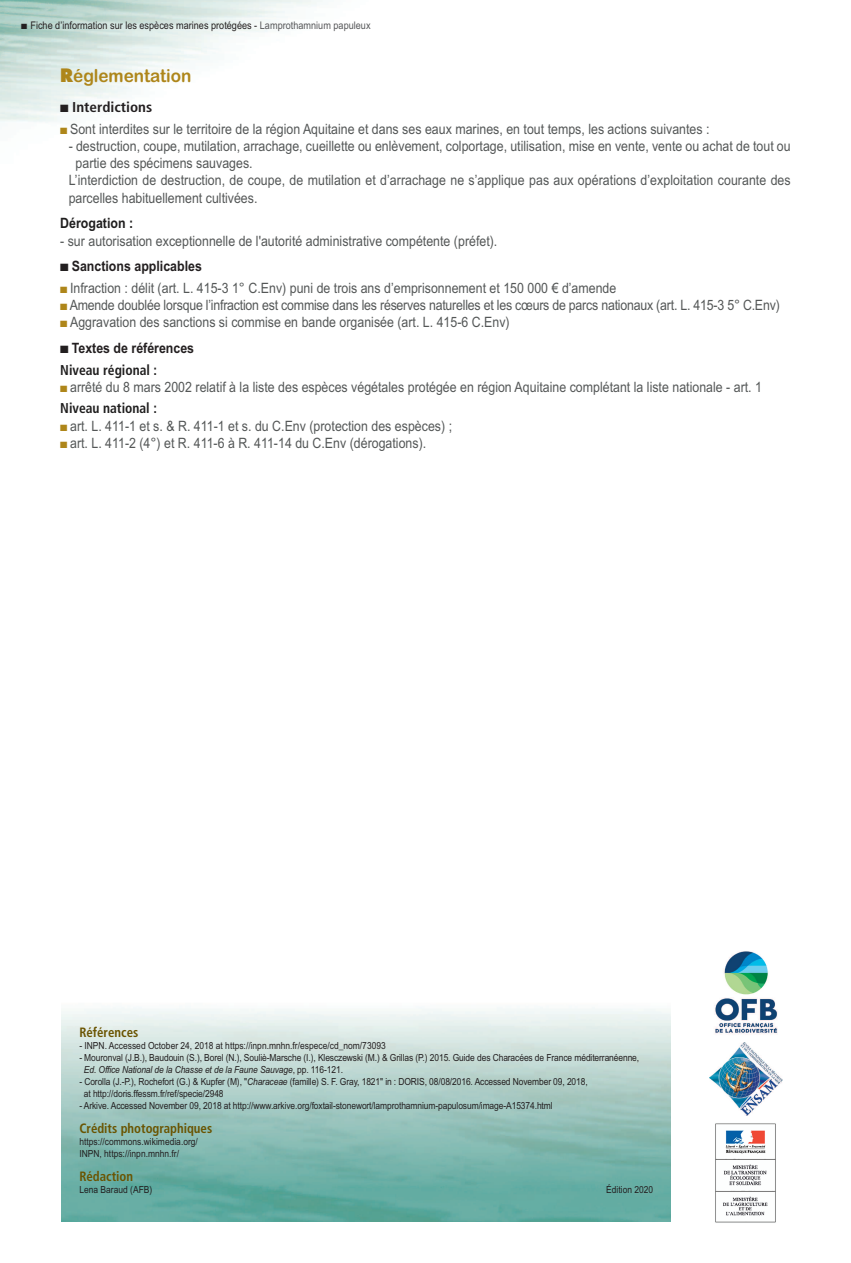
<style>
.page{position:relative;width:851px;height:1263px;background:#fff}
.page>*{position:absolute;margin:0;border:0;box-sizing:border-box;transform-origin:0 0}
.t1{font:18px "Arial Rounded MT Bold";color:#ae861a;scale:.95 1}
.t2{font:14.25px "Arial Narrow";color:#545757;scale:1.06 1}
.t3{font:700 14.25px "Arial Narrow";color:#231f20;scale:1.06 1}
.t4{font:700 condensed 14.25px "Frutiger";color:#1f1e1e;scale:.95 1}
.t5{font:700 condensed 14.25px "Frutiger";color:#231f20;scale:1.06 1}
.t6{font:700 14.25px "Arial Narrow";color:#1f1e1e;scale:1.06 1}
.t7{font:700 condensed 13.5px "Frutiger";color:#6a5401;scale:.95 1}
.t8{font:10.5px "Arial Narrow";color:#231f20;scale:1.06 1}
.t9{font:9.75px/12px "Arial Narrow";letter-spacing:-.01em;color:#231f20;scale:1.06 1}
.s1{color:#57585a}
.s2{font-family:"Futura";font-weight:800}
.s3{color:#ae861a}
.s4{font-style:italic}
</style>
<div class="page">
<img style="left:61px;top:1188px;width:609px;height:33px">
<img style="left:61px;top:1007px;width:609px;height:181px">
<img style="left:709px;top:1043px;width:73px;height:73px">
<img style="left:715px;top:1123px;width:61px;height:100px">
<img style="left:714px;top:951px;width:64px;height:84px">
<p class="t8" style="left:21px;top:19px;width:331px">■ Fiche d’information sur les espèces marines protégées - <span class="s1">Lamprothamnium papuleux</span></p>
<p class="t1" style="left:60px;top:65px;width:140px"><span class="s2">R</span>églementation</p>
<p class="t5" style="left:60px;top:101px;width:88px">■ Interdictions</p>
<p class="t2" style="left:60px;top:120px;width:614px"><span class="s3">■</span> Sont interdites sur le territoire de la région Aquitaine et dans ses eaux marines, en tout temps, les actions suivantes :</p>
<p class="t2" style="left:69px;top:138px;width:682px">- destruction, coupe, mutilation, arrachage, cueillette ou enlèvement, colportage, utilisation, mise en vente, vente ou achat de tout ou</p>
<p class="t2" style="left:76px;top:155px;width:168px">partie des spécimens sauvages.</p>
<p class="t2" style="left:69px;top:172px;width:682px">L’interdiction de destruction, de coupe, de mutilation et d’arrachage ne s’applique pas aux opérations d’exploitation courante des</p>
<p class="t2" style="left:69px;top:189px;width:179px">parcelles habituellement cultivées.</p>
<p class="t6" style="left:60px;top:215px;width:70px">Dérogation :</p>
<p class="t2" style="left:60px;top:232px;width:414px">- sur autorisation exceptionnelle de l'autorité administrative compétente (préfet).</p>
<p class="t3" style="left:60px;top:258px;width:135px">■ Sanctions applicables</p>
<p class="t2" style="left:60px;top:280px;width:526px"><span class="s3">■</span> Infraction : délit (art. L. 415-3 1° C.Env) puni de trois ans d’emprisonnement et 150 000 € d’amende</p>
<p class="t2" style="left:60px;top:297px;width:680px"><span class="s3">■</span> Amende doublée lorsque l’infraction est commise dans les réserves naturelles et les cœurs de parcs nationaux (art. L. 415-3 5° C.Env)</p>
<p class="t2" style="left:60px;top:314px;width:425px"><span class="s3">■</span> Aggravation des sanctions si commise en bande organisée (art. L. 415-6 C.Env)</p>
<p class="t3" style="left:60px;top:340px;width:128px">■ Textes de références</p>
<p class="t4" style="left:60px;top:364px;width:103px">Niveau régional :</p>
<p class="t2" style="left:60px;top:379px;width:663px"><span class="s3">■</span> arrêté du 8 mars 2002 relatif à la liste des espèces végétales protégée en région Aquitaine complétant la liste nationale - art. 1</p>
<p class="t4" style="left:60px;top:403px;width:103px">Niveau national :</p>
<p class="t2" style="left:60px;top:417px;width:371px"><span class="s3">■</span> art. L. 411-1 et s. &amp; R. 411-1 et s. du C.Env (protection des espèces) ;</p>
<p class="t2" style="left:60px;top:435px;width:347px"><span class="s3">■</span> art. L. 411-2 (4°) et R. 411-6 à R. 411-14 du C.Env (dérogations).</p>
<p class="t7" style="left:79px;top:1026px;width:64px">Références</p>
<p class="t9" style="left:79px;top:1039px;width:290px">- INPN. Accessed October 24, 2018 at https://inpn.mnhn.fr/espece/cd_nom/73093</p>
<p class="t9" style="left:84px;top:1051px;width:525px;text-indent:-5px">- Mouronval (J.B.), Baudouin (S.), Borel (N.), Souliè-Marsche (I.), Klesczewski (M.) &amp; Grillas (P.) 2015. Guide des Characées de France méditerranéenne,<br><span class="s4">Ed. Office National de la Chasse et de la Faune Sauvage</span>, pp. 116-121.</p>
<p class="t9" style="left:84px;top:1075px;width:477px;text-indent:-5px">- Corolla (J.-P.), Rochefort (G.) &amp; Kupfer (M), "<span class="s4">Characeae</span> (famille) S. F. Gray, 1821" in : DORIS, 08/08/2016. Accessed November 09, 2018, at http://doris.ffessm.fr/ref/specie/2948</p>
<p class="t9" style="left:79px;top:1099px;width:448px">- Arkive. Accessed November 09, 2018 at http://www.arkive.org/foxtail-stonewort/lamprothamnium-papulosum/image-A15374.html</p>
<p class="t7" style="left:79px;top:1122px;width:141px">Crédits photographiques</p>
<p class="t9" style="left:79px;top:1135px;width:113px">https://commons.wikimedia.org/<br>INPN, https://inpn.mnhn.fr/</p>
<p class="t7" style="left:79px;top:1170px;width:58px">Rédaction</p>
<p class="t9" style="left:79px;top:1183px;width:70px">Lena Baraud (AFB)</p>
<p class="t9" style="left:606px;top:1183px;width:46px">Édition 2020</p>
</div>
